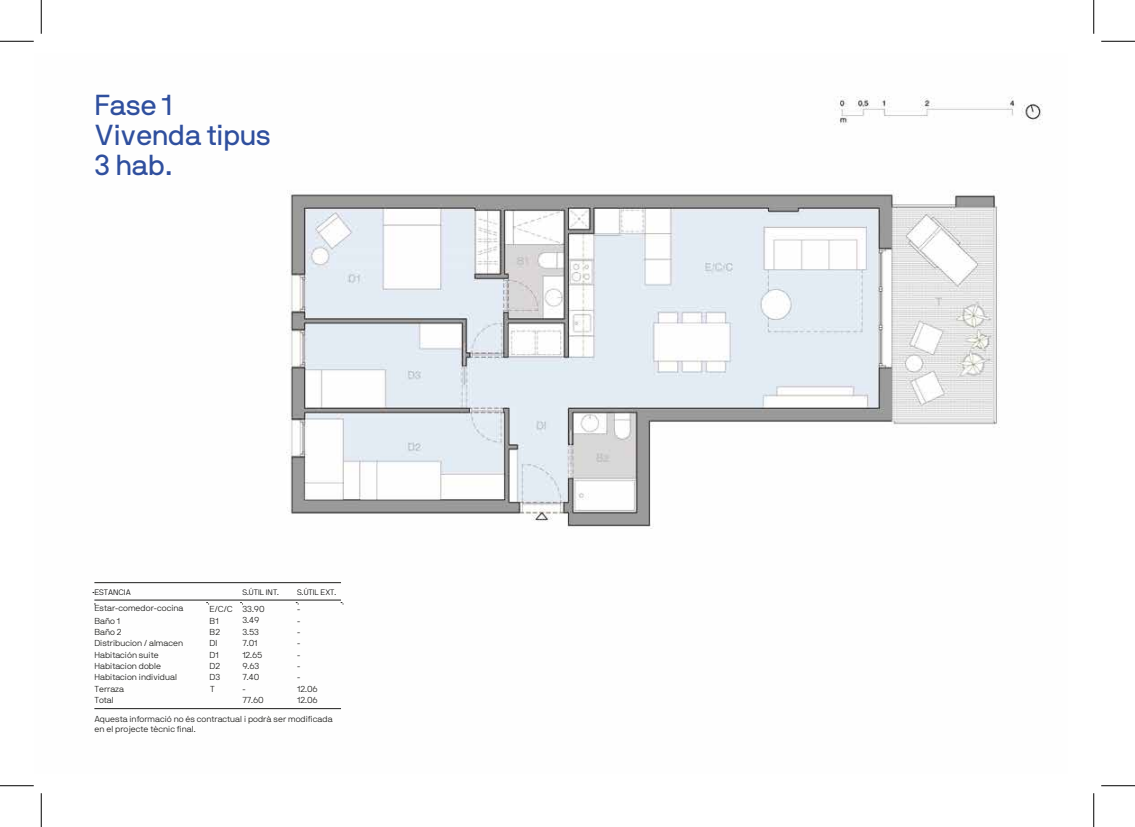
<style>
.page{position:relative;width:1135px;height:827px;background:#fff}
.page>*{position:absolute;margin:0;border:0;box-sizing:border-box;transform-origin:0 0}
.t1{font:28.75px/30px "NB International Pro";letter-spacing:-.005em;color:#2f4f9e}
.t2{font:300 8.62px/10.4px "NB International Pro";color:#1d1d1b}
.t3{font:300 7.88px "NB International Pro";color:#000101}
</style>
<div class="page">
<img style="left:92px;top:96px;width:951px;height:614px">
<hr style="left:94px;top:582px;width:247px;height:1px;background:#1d1d1b">
<hr style="left:94px;top:600px;width:247px;height:1px;background:#1d1d1b">
<hr style="left:94px;top:708px;width:247px;height:1px;background:#1d1d1b">
<hr style="left:0;top:41px;width:34px;height:1px;background:#000">
<hr style="left:1101px;top:41px;width:34px;height:1px;background:#000">
<hr style="left:0;top:785px;width:34px;height:1px;background:#000">
<hr style="left:1101px;top:785px;width:34px;height:1px;background:#000">
<hr style="left:41px;top:0;width:1px;height:34px;background:#000">
<hr style="left:41px;top:793px;width:1px;height:34px;background:#000">
<hr style="left:1093px;top:0;width:1px;height:34px;background:#000">
<hr style="left:1093px;top:793px;width:1px;height:34px;background:#000">
<h1 class="t1" style="left:94px;top:90px;width:178px">Fase 1<br>Vivenda tipus<br>3 hab.</h1>
<p class="t3" style="left:94px;top:588px;width:38px">ESTANCIA</p>
<p class="t3" style="left:242px;top:588px;width:38px">S.ÚTIL INT.</p>
<p class="t3" style="left:297px;top:588px;width:41px">S.ÚTIL EXT.</p>
<p class="t2" style="left:94px;top:603px;width:91px">Estar-comedor-cocina</p>
<p class="t2" style="left:210px;top:604px;width:56px">E/C/C 33.90</p>
<p class="t2" style="left:297px;top:604px;width:5px">-</p>
<p class="t2" style="left:94px;top:616px;width:27px">Baño 1</p>
<p class="t2" style="left:210px;top:615px;width:10px">B1</p>
<p class="t2" style="left:242px;top:615px;width:18px">3.49</p>
<p class="t2" style="left:297px;top:615px;width:5px">-</p>
<p class="t2" style="left:94px;top:627px;width:29px">Baño 2</p>
<p class="t2" style="left:210px;top:626px;width:12px">B2</p>
<p class="t2" style="left:242px;top:626px;width:18px">3.53</p>
<p class="t2" style="left:297px;top:626px;width:5px">-</p>
<p class="t2" style="left:94px;top:638px;width:90px">Distribucion / almacen</p>
<p class="t2" style="left:210px;top:638px;width:9px">DI</p>
<p class="t2" style="left:242px;top:638px;width:16px">7.01</p>
<p class="t2" style="left:297px;top:638px;width:5px">-</p>
<p class="t2" style="left:94px;top:650px;width:66px">Habitación suite</p>
<p class="t2" style="left:210px;top:649px;width:11px">D1</p>
<p class="t2" style="left:242px;top:649px;width:21px">12.65</p>
<p class="t2" style="left:297px;top:649px;width:5px">-</p>
<p class="t2" style="left:94px;top:660px;width:68px">Habitacion doble</p>
<p class="t2" style="left:210px;top:660px;width:12px">D2</p>
<p class="t2" style="left:242px;top:660px;width:18px">9.63</p>
<p class="t2" style="left:297px;top:660px;width:5px">-</p>
<p class="t2" style="left:94px;top:672px;width:84px">Habitacion individual</p>
<p class="t2" style="left:210px;top:672px;width:12px">D3</p>
<p class="t2" style="left:242px;top:672px;width:18px">7.40</p>
<p class="t2" style="left:297px;top:672px;width:5px">-</p>
<p class="t2" style="left:94px;top:683px;width:31px">Terraza</p>
<p class="t2" style="left:210px;top:683px;width:6px">T</p>
<p class="t2" style="left:242px;top:683px;width:5px">-</p>
<p class="t2" style="left:297px;top:683px;width:22px">12.06</p>
<p class="t2" style="left:94px;top:694px;width:21px">Total</p>
<p class="t2" style="left:242px;top:694px;width:23px">77.60</p>
<p class="t2" style="left:297px;top:694px;width:22px">12.06</p>
<p class="t2" style="left:94px;top:714px;width:240px">Aquesta informació no és contractual i podrà ser modificada en el projecte tècnic final.</p>
</div>
